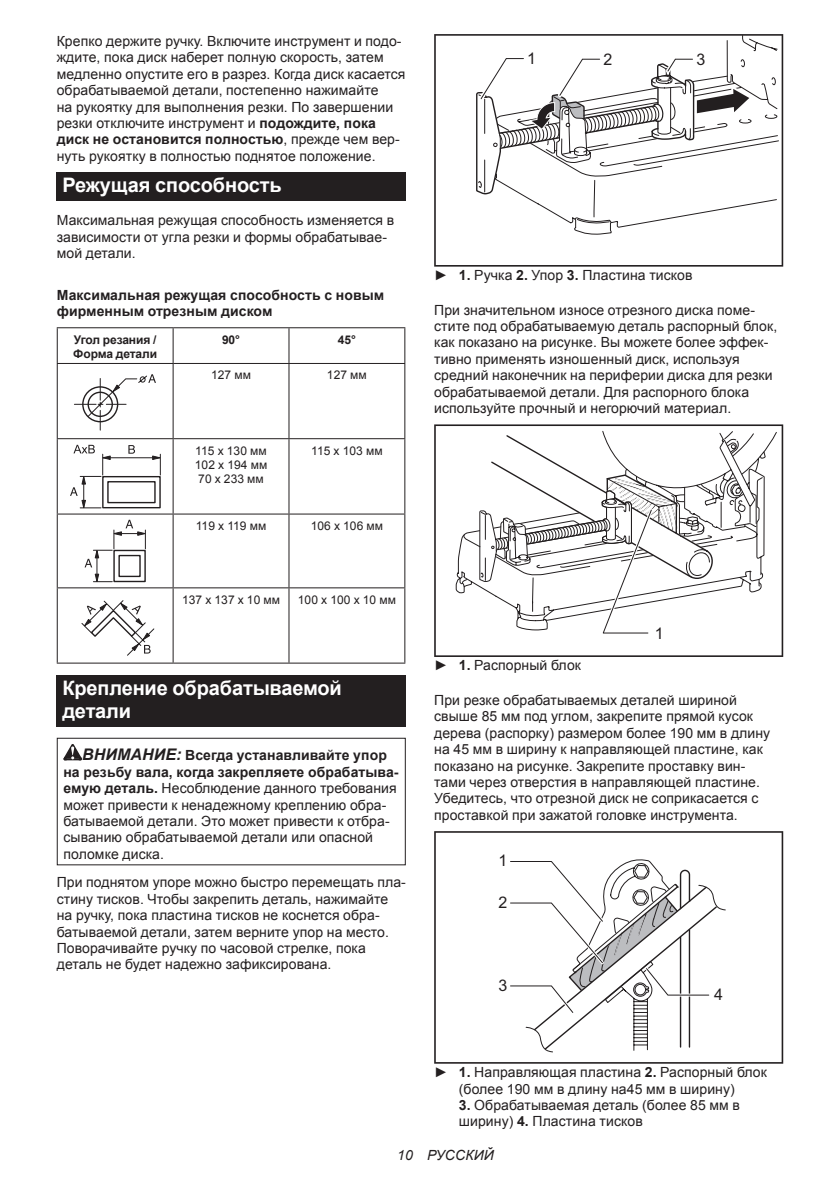
<style>
.page{position:relative;width:840px;height:1191px;background:#fff}
.page>*{position:absolute;margin:0;border:0;box-sizing:border-box;transform-origin:0 0}
.t1{font:700 20px/23.4px "Arial";letter-spacing:-.01em;color:#fff}
.t2{font:16px "Arial";color:#231f20}
.t3{font:14px/16.4px "Arial";letter-spacing:.005em;color:#231f20}
.t4{font:700 14px/16.4px "Arial";letter-spacing:.005em;color:#231f20}
.t5{font:italic 14px "Arial";letter-spacing:.005em;color:#231f20}
.t6{font:12px/14px "Arial";letter-spacing:.005em;color:#231f20;text-align:justify}
.t7{font:700 12px/14px "Arial";letter-spacing:-.01em;color:#231f20}
.s1{font-weight:700}
.s2{font-weight:700;font-style:italic;font-size:16px}
</style>
<div class="page">
<div style="left:57px;top:172px;width:348px;height:29px;background:#231f20"></div>
<hr style="left:57px;top:327px;width:116px;height:1px;background:#231f20">
<hr style="left:57px;top:328px;width:1px;height:35px;background:#231f20">
<hr style="left:173px;top:327px;width:116px;height:1px;background:#231f20">
<hr style="left:172px;top:328px;width:1px;height:35px;background:#231f20">
<hr style="left:289px;top:327px;width:116px;height:1px;background:#231f20">
<hr style="left:288px;top:328px;width:1px;height:35px;background:#231f20">
<hr style="left:404px;top:328px;width:1px;height:35px;background:#231f20">
<hr style="left:57px;top:363px;width:116px;height:1px;background:#231f20">
<hr style="left:57px;top:364px;width:1px;height:74px;background:#231f20">
<hr style="left:173px;top:363px;width:116px;height:1px;background:#231f20">
<hr style="left:172px;top:364px;width:1px;height:74px;background:#231f20">
<hr style="left:289px;top:363px;width:116px;height:1px;background:#231f20">
<hr style="left:288px;top:364px;width:1px;height:74px;background:#231f20">
<hr style="left:404px;top:364px;width:1px;height:74px;background:#231f20">
<hr style="left:57px;top:438px;width:116px;height:1px;background:#231f20">
<hr style="left:57px;top:439px;width:1px;height:74px;background:#231f20">
<hr style="left:173px;top:438px;width:116px;height:1px;background:#231f20">
<hr style="left:172px;top:439px;width:1px;height:74px;background:#231f20">
<hr style="left:289px;top:438px;width:116px;height:1px;background:#231f20">
<hr style="left:288px;top:439px;width:1px;height:74px;background:#231f20">
<hr style="left:404px;top:439px;width:1px;height:74px;background:#231f20">
<hr style="left:57px;top:513px;width:116px;height:1px;background:#231f20">
<hr style="left:57px;top:514px;width:1px;height:73px;background:#231f20">
<hr style="left:173px;top:513px;width:116px;height:1px;background:#231f20">
<hr style="left:172px;top:514px;width:1px;height:73px;background:#231f20">
<hr style="left:289px;top:513px;width:116px;height:1px;background:#231f20">
<hr style="left:288px;top:514px;width:1px;height:73px;background:#231f20">
<hr style="left:404px;top:514px;width:1px;height:73px;background:#231f20">
<hr style="left:57px;top:587px;width:116px;height:1px;background:#231f20">
<hr style="left:57px;top:588px;width:1px;height:74px;background:#231f20">
<hr style="left:173px;top:587px;width:116px;height:1px;background:#231f20">
<hr style="left:172px;top:588px;width:1px;height:74px;background:#231f20">
<hr style="left:289px;top:587px;width:116px;height:1px;background:#231f20">
<hr style="left:288px;top:588px;width:1px;height:74px;background:#231f20">
<hr style="left:404px;top:588px;width:1px;height:74px;background:#231f20">
<hr style="left:57px;top:662px;width:116px;height:1px;background:#231f20">
<hr style="left:173px;top:662px;width:116px;height:1px;background:#231f20">
<hr style="left:289px;top:662px;width:116px;height:1px;background:#231f20">
<svg style="left:74px;top:374px;width:82px;height:57px"></svg>
<svg style="left:70px;top:445px;width:91px;height:63px"></svg>
<svg style="left:84px;top:520px;width:62px;height:62px"></svg>
<svg style="left:81px;top:600px;width:74px;height:56px"></svg>
<div style="left:57px;top:675px;width:348px;height:52px;background:#231f20"></div>
<svg style="left:63px;top:744px;width:19px;height:16px"></svg>
<div style="left:57px;top:737px;width:348px;height:128px;border:1px solid #231f20"></div>
<svg style="left:434px;top:34px;width:348px;height:233px"></svg>
<svg style="left:475px;top:38px;width:277px;height:157px"></svg>
<svg style="left:434px;top:424px;width:348px;height:233px"></svg>
<svg style="left:455px;top:430px;width:307px;height:215px"></svg>
<svg style="left:434px;top:831px;width:348px;height:232px"></svg>
<svg style="left:507px;top:858px;width:218px;height:194px"></svg>
<p class="t3" style="left:57px;top:33px;width:350px">Крепко держите ручку. Включите инструмент и подо&shy;ждите, пока диск наберет полную скорость, затем медленно опустите его в разрез. Когда диск касается обрабатываемой детали, постепенно нажимайте<br>на рукоятку для выполнения резки. По завершении резки отключите инструмент и <span class="s1">подождите, пока диск не остановится полностью</span>, прежде чем вер&shy;нуть рукоятку в полностью поднятое положение.</p>
<h1 class="t1" style="left:62px;top:174px;width:221px">Режущая способность</h1>
<p class="t3" style="left:57px;top:212px;width:339px">Максимальная режущая способность изменяется в зависимости от угла резки и формы обрабатывае&shy;мой детали.</p>
<p class="t4" style="left:57px;top:287px;width:328px">Максимальная режущая способность с новым фирменным отрезным диском</p>
<p class="t7" style="left:73px;top:333px;width:85px">Угол резания /<br>Форма детали</p>
<p class="t7" style="left:222px;top:333px;width:19px">90°</p>
<p class="t7" style="left:338px;top:333px;width:19px">45°</p>
<p class="t6" style="left:211px;top:368px;width:41px">127 мм</p>
<p class="t6" style="left:327px;top:368px;width:41px">127 мм</p>
<p class="t6" style="left:195px;top:443px;width:74px">115 x 130 мм 102 x 194 мм 70 x 233 мм</p>
<p class="t6" style="left:311px;top:443px;width:73px">115 x 103 мм</p>
<p class="t6" style="left:196px;top:519px;width:72px">119 x 119 мм</p>
<p class="t6" style="left:310px;top:519px;width:74px">106 x 106 мм</p>
<p class="t6" style="left:182px;top:593px;width:99px">137 x 137 x 10 мм</p>
<p class="t6" style="left:298px;top:593px;width:99px">100 x 100 x 10 мм</p>
<h1 class="t1" style="left:62px;top:677px;width:281px">Крепление обрабатываемой детали</h1>
<p class="t3" style="left:63px;top:747px;width:336px;text-indent:19px"><span class="s2">ВНИМАНИЕ:</span> <span class="s1">Всегда устанавливайте упор на резьбу вала, когда закрепляете обрабатыва&shy;емую деталь.</span> Несоблюдение данного требования может привести к ненадежному креплению обра&shy;батываемой детали. Это может привести к отбра&shy;сыванию обрабатываемой детали или опасной поломке диска.</p>
<p class="t3" style="left:57px;top:874px;width:350px">При поднятом упоре можно быстро перемещать пла&shy;стину тисков. Чтобы закрепить деталь, нажимайте на ручку, пока пластина тисков не коснется обра&shy;батываемой детали, затем верните упор на место.<br>Поворачивайте ручку по часовой стрелке, пока деталь не будет надежно зафиксирована.</p>
<p class="t2" style="left:527px;top:48px;width:10px">1</p>
<p class="t2" style="left:603px;top:49px;width:10px">2</p>
<p class="t2" style="left:696px;top:49px;width:10px">3</p>
<p class="t3" style="left:434px;top:267px;width:260px">► <span class="s1">1.</span> Ручка <span class="s1">2.</span> Упор <span class="s1">3.</span> Пластина тисков</p>
<p class="t3" style="left:434px;top:302px;width:344px">При значительном износе отрезного диска поме&shy;стите под обрабатываемую деталь распорный блок, как показано на рисунке. Вы можете более эффек&shy;тивно применять изношенный диск, используя средний наконечник на периферии диска для резки обрабатываемой детали. Для распорного блока используйте прочный и негорючий материал.</p>
<p class="t2" style="left:654px;top:622px;width:10px">1</p>
<p class="t3" style="left:434px;top:657px;width:148px">► <span class="s1">1.</span> Распорный блок</p>
<p class="t3" style="left:434px;top:692px;width:337px">При резке обрабатываемых деталей шириной свыше 85 мм под углом, закрепите прямой кусок дерева (распорку) размером более 190 мм в длину на 45 мм в ширину к направляющей пластине, как показано на рисунке. Закрепите проставку вин&shy;тами через отверстия в направляющей пластине.<br>Убедитесь, что отрезной диск не соприкасается с проставкой при зажатой головке инструмента.</p>
<p class="t2" style="left:498px;top:850px;width:10px">1</p>
<p class="t2" style="left:498px;top:892px;width:10px">2</p>
<p class="t2" style="left:498px;top:974px;width:10px">3</p>
<p class="t2" style="left:713px;top:984px;width:10px">4</p>
<p class="t3" style="left:434px;top:1064px;width:334px;text-align:center">► <span class="s1">1.</span> Направляющая пластина <span class="s1">2.</span> Распорный блок (более 190 мм в длину на45 мм в ширину)</p>
<p class="t3" style="left:458px;top:1097px;width:282px"><span class="s1">3.</span> Обрабатываемая деталь (более 85 мм в ширину) <span class="s1">4.</span> Пластина тисков</p>
<p class="t5" style="left:397px;top:1146px;width:98px">10 РУССКИЙ</p>
</div>
